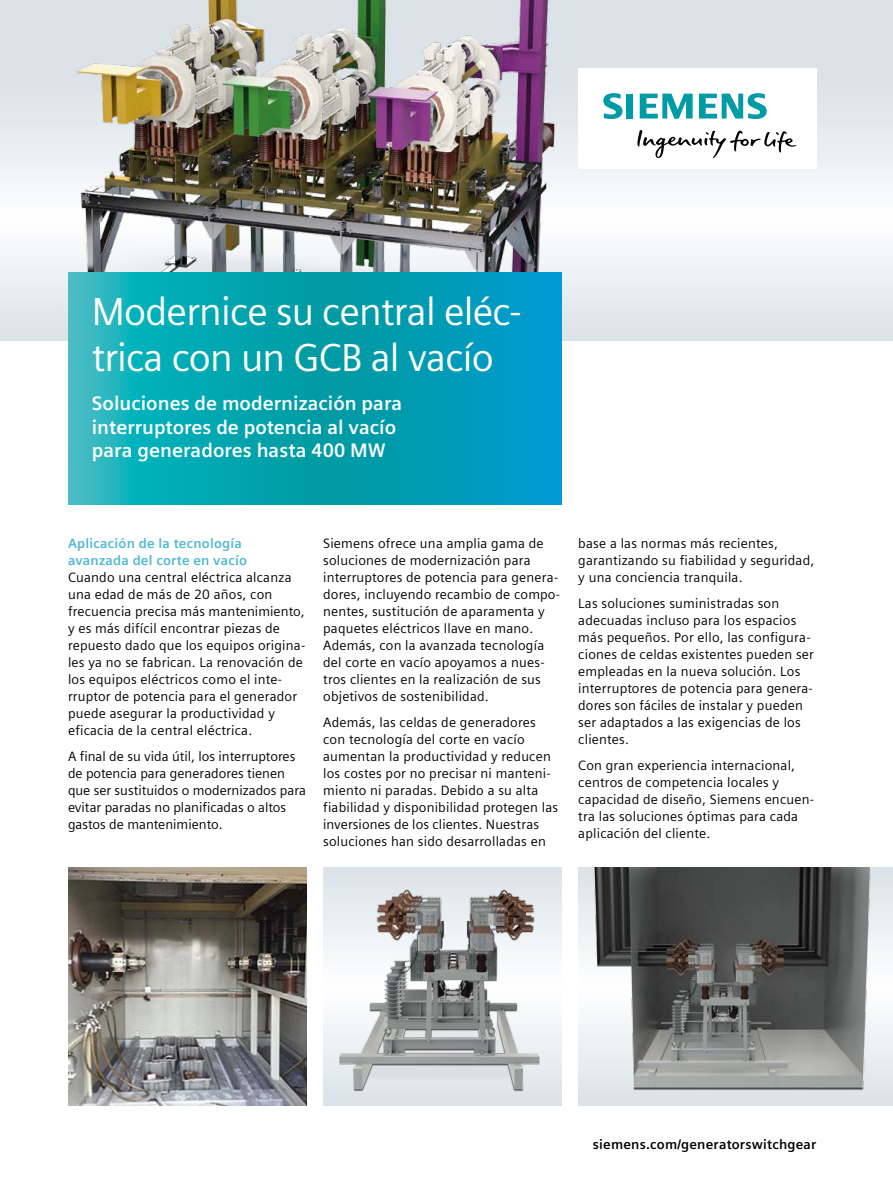
<style>
.page{position:relative;width:893px;height:1191px;background:#fff}
.page>*{position:absolute;margin:0;border:0;box-sizing:border-box;transform-origin:0 0}
.t1{font:39px/46.8px "Siemens Sans Global";letter-spacing:-.02em;color:#fff}
.t2{font:700 19.5px/23.4px "Siemens Sans Global";color:#fff}
.t3{font:13.5px/17px "Siemens Sans Global";letter-spacing:.015em;color:#000}
.t4{font:700 13.5px/17px "Siemens Sans Global";letter-spacing:.015em;color:#4db8d3}
.t5{font:700 13.5px "Siemens Sans Global";letter-spacing:.015em;color:#000}
</style>
<div class="page">
<svg style="left:839px;top:0;width:54px;height:340px"></svg>
<img style="left:0;top:0;width:839px;height:340px">
<img style="left:68px;top:867px;width:238px;height:239px">
<img style="left:323px;top:867px;width:238px;height:239px">
<img style="left:578px;top:867px;width:315px;height:239px">
<svg style="left:68px;top:272px;width:493px;height:233px;background:#06a3b5"></svg>
<div style="left:578px;top:68px;width:238px;height:101px;background:#fff"></div>
<svg style="left:637px;top:130px;width:159px;height:28px"></svg>
<svg style="left:603px;top:93px;width:30px;height:26px"></svg>
<svg style="left:640px;top:94px;width:53px;height:25px"></svg>
<svg style="left:699px;top:93px;width:68px;height:26px"></svg>
<h1 class="t1" style="left:92px;top:289px;width:431px">Modernice su central eléc&shy;trica con un GCB al vacío</h1>
<h2 class="t2" style="left:92px;top:392px;width:312px">Soluciones de modernización para interruptores de potencia al vacío para generadores hasta 400 MW</h2>
<p class="t4" style="left:68px;top:535px;width:181px">Aplicación de la tecnología avanzada del corte en vacío</p>
<p class="t3" style="left:68px;top:569px;width:239px">Cuando una central eléctrica alcanza una edad de más de 20 años, con frecuencia precisa más mantenimiento, y es más difícil encontrar piezas de repuesto dado que los equipos origina&shy;les ya no se fabrican. La renovación de los equipos eléctricos como el inte&shy;rruptor de potencia para el generador puede asegurar la productividad y eficacia de la central eléctrica.</p>
<p class="t3" style="left:68px;top:748px;width:240px">A final de su vida útil, los interruptores de potencia para generadores tienen que ser sustituidos o modernizados para evitar paradas no planificadas o altos gastos de mantenimiento.</p>
<p class="t3" style="left:323px;top:535px;width:238px">Siemens ofrece una amplia gama de soluciones de modernización para interruptores de potencia para genera&shy;dores, incluyendo recambio de compo&shy;nentes, sustitución de aparamenta y paquetes eléctricos llave en mano.<br>Además, con la avanzada tecnología del corte en vacío apoyamos a nues&shy;tros clientes en la realización de sus objetivos de sostenibilidad.</p>
<p class="t3" style="left:323px;top:714px;width:237px">Además, las celdas de generadores con tecnología del corte en vacío aumentan la productividad y reducen los costes por no precisar ni manteni&shy;miento ni paradas. Debido a su alta fiabilidad y disponibilidad protegen las inversiones de los clientes. Nuestras soluciones han sido desarrolladas en</p>
<p class="t3" style="left:578px;top:536px;width:238px">base a las normas más recientes, garantizando su fiabilidad y seguridad, y una conciencia tranquila.</p>
<p class="t3" style="left:578px;top:595px;width:237px">Las soluciones suministradas son adecuadas incluso para los espacios más pequeños. Por ello, las configura&shy;ciones de celdas existentes pueden ser empleadas en la nueva solución. Los interruptores de potencia para genera&shy;dores son fáciles de instalar y pueden ser adaptados a las exigencias de los clientes.</p>
<p class="t3" style="left:578px;top:757px;width:237px">Con gran experiencia internacional, centros de competencia locales y capacidad de diseño, Siemens encuen&shy;tra las soluciones óptimas para cada aplicación del cliente.</p>
<p class="t5" style="left:593px;top:1136px;width:225px">siemens.com/generatorswitchgear</p>
</div>
